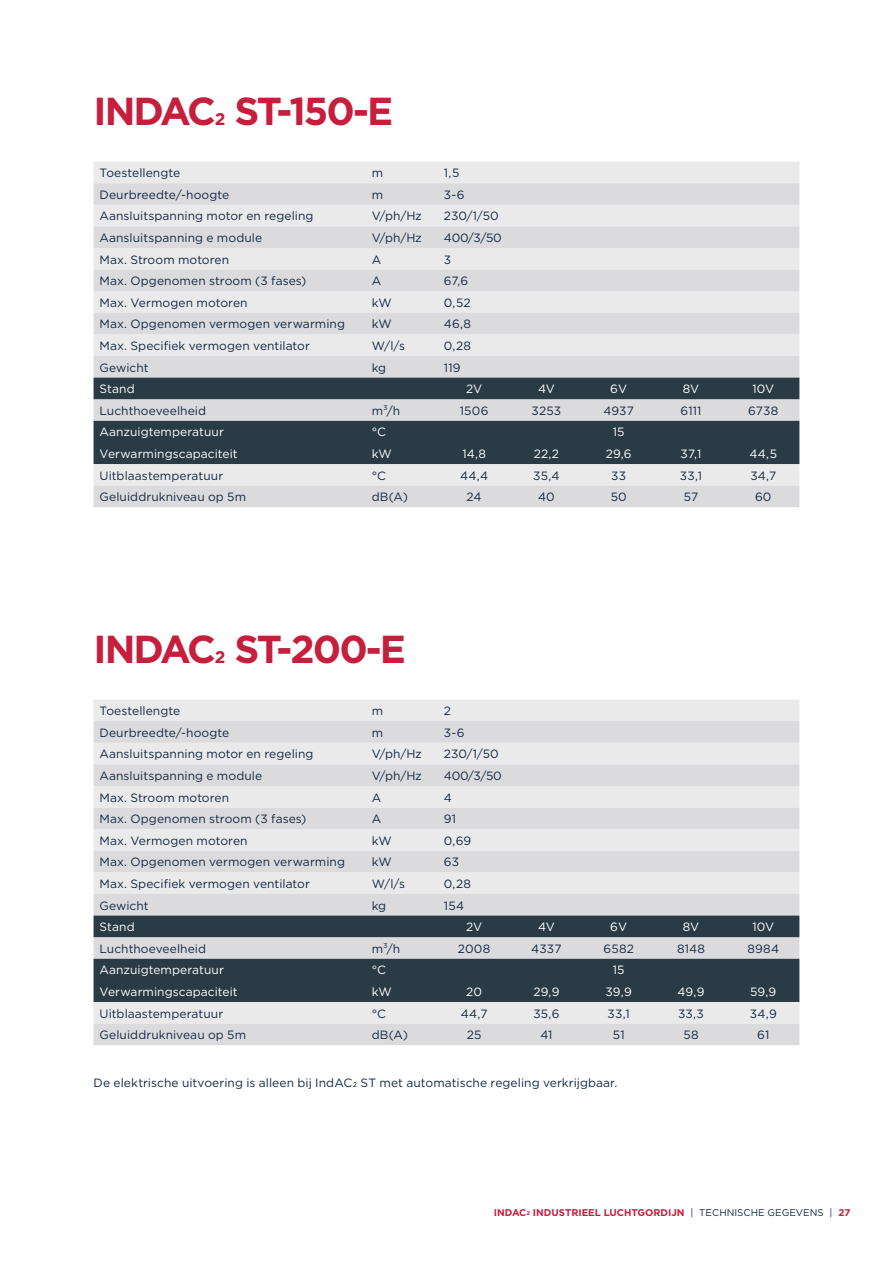
<style>
.page{position:relative;width:893px;height:1263px;background:#fff}
.page>*{position:absolute;margin:0;border:0;box-sizing:border-box;transform-origin:0 0}
.t1{font:700 39px "Gotham";letter-spacing:-.05em;color:#c51f3d}
.t2{font:12px "Gotham";letter-spacing:.005em;color:#142846}
.t3{font:12px "Gotham";letter-spacing:.005em;color:#fff}
.t4{font:700 9.75px "Gotham";color:#c51f3d}
.s1{font-size:30px}
.s2{font-size:5.7px}
.s3{font-weight:400;color:#142846}
</style>
<div class="page">
<div style="left:94px;top:162px;width:705px;height:21px;background:#eaeaeb"></div>
<svg style="left:94px;top:183px;width:705px;height:324px;background:#e1e1e3"></svg>
<svg style="left:94px;top:378px;width:705px;height:86px;background:#57636c"></svg>
<div style="left:94px;top:700px;width:705px;height:21px;background:#eaeaeb"></div>
<svg style="left:94px;top:721px;width:705px;height:324px;background:#e1e1e3"></svg>
<svg style="left:94px;top:915px;width:705px;height:87px;background:#58646c"></svg>
<h1 class="t1" style="left:94px;top:85px;width:301px">INDAC<span class="s1">2</span> ST-150-E</h1>
<p class="t2" style="left:100px;top:165px;width:82px">Toestellengte</p>
<p class="t2" style="left:372px;top:165px;width:13px">m</p>
<p class="t2" style="left:444px;top:165px;width:17px">1,5</p>
<p class="t2" style="left:100px;top:187px;width:131px">Deurbreedte/-hoogte</p>
<p class="t2" style="left:372px;top:187px;width:13px">m</p>
<p class="t2" style="left:444px;top:187px;width:22px">3-6</p>
<p class="t2" style="left:100px;top:208px;width:215px">Aansluitspanning motor en regeling</p>
<p class="t2" style="left:372px;top:208px;width:52px">V/ph/Hz</p>
<p class="t2" style="left:444px;top:208px;width:56px">230/1/50</p>
<p class="t2" style="left:100px;top:230px;width:164px">Aansluitspanning e module</p>
<p class="t2" style="left:372px;top:230px;width:52px">V/ph/Hz</p>
<p class="t2" style="left:444px;top:230px;width:59px">400/3/50</p>
<p class="t2" style="left:100px;top:252px;width:131px">Max. Stroom motoren</p>
<p class="t2" style="left:372px;top:252px;width:11px">A</p>
<p class="t2" style="left:444px;top:252px;width:9px">3</p>
<p class="t2" style="left:100px;top:273px;width:208px">Max. Opgenomen stroom (3 fases)</p>
<p class="t2" style="left:372px;top:273px;width:11px">A</p>
<p class="t2" style="left:444px;top:273px;width:26px">67,6</p>
<p class="t2" style="left:100px;top:295px;width:150px">Max. Vermogen motoren</p>
<p class="t2" style="left:372px;top:295px;width:22px">kW</p>
<p class="t2" style="left:444px;top:295px;width:28px">0,52</p>
<p class="t2" style="left:100px;top:316px;width:247px">Max. Opgenomen vermogen verwarming</p>
<p class="t2" style="left:372px;top:316px;width:22px">kW</p>
<p class="t2" style="left:444px;top:316px;width:29px">46,8</p>
<p class="t2" style="left:100px;top:338px;width:212px">Max. Specifiek vermogen ventilator</p>
<p class="t2" style="left:372px;top:338px;width:35px">W/l/s</p>
<p class="t2" style="left:444px;top:338px;width:28px">0,28</p>
<p class="t2" style="left:100px;top:360px;width:51px">Gewicht</p>
<p class="t2" style="left:372px;top:360px;width:16px">kg</p>
<p class="t2" style="left:444px;top:360px;width:18px">119</p>
<p class="t3" style="left:100px;top:381px;width:37px">Stand</p>
<p class="t3" style="left:466px;top:381px;width:18px">2V</p>
<p class="t3" style="left:538px;top:381px;width:18px">4V</p>
<p class="t3" style="left:610px;top:381px;width:18px">6V</p>
<p class="t3" style="left:683px;top:381px;width:18px">8V</p>
<p class="t3" style="left:752px;top:381px;width:23px">10V</p>
<p class="t2" style="left:100px;top:403px;width:108px">Luchthoeveelheid</p>
<p class="t2" style="left:372px;top:403px;width:30px">m³/h</p>
<p class="t2" style="left:460px;top:403px;width:30px">1506</p>
<p class="t2" style="left:532px;top:403px;width:31px">3253</p>
<p class="t2" style="left:604px;top:403px;width:32px">4937</p>
<p class="t2" style="left:680px;top:403px;width:23px">6111</p>
<p class="t2" style="left:748px;top:403px;width:32px">6738</p>
<p class="t3" style="left:100px;top:424px;width:126px">Aanzuigtemperatuur</p>
<p class="t3" style="left:372px;top:424px;width:16px">°C</p>
<p class="t3" style="left:613px;top:424px;width:13px">15</p>
<p class="t3" style="left:100px;top:446px;width:140px">Verwarmingscapaciteit</p>
<p class="t3" style="left:372px;top:446px;width:22px">kW</p>
<p class="t3" style="left:462px;top:446px;width:25px">14,8</p>
<p class="t3" style="left:534px;top:446px;width:27px">22,2</p>
<p class="t3" style="left:606px;top:446px;width:28px">29,6</p>
<p class="t3" style="left:681px;top:446px;width:22px">37,1</p>
<p class="t3" style="left:750px;top:446px;width:29px">44,5</p>
<p class="t2" style="left:100px;top:468px;width:125px">Uitblaastemperatuur</p>
<p class="t2" style="left:372px;top:468px;width:16px">°C</p>
<p class="t2" style="left:460px;top:468px;width:29px">44,4</p>
<p class="t2" style="left:533px;top:468px;width:28px">35,4</p>
<p class="t2" style="left:611px;top:468px;width:16px">33</p>
<p class="t2" style="left:680px;top:468px;width:24px">33,1</p>
<p class="t2" style="left:750px;top:468px;width:27px">34,7</p>
<p class="t2" style="left:100px;top:489px;width:148px">Geluiddrukniveau op 5m</p>
<p class="t2" style="left:372px;top:489px;width:38px">dB(A)</p>
<p class="t2" style="left:467px;top:489px;width:17px">24</p>
<p class="t2" style="left:538px;top:489px;width:18px">40</p>
<p class="t2" style="left:611px;top:489px;width:18px">50</p>
<p class="t2" style="left:684px;top:489px;width:16px">57</p>
<p class="t2" style="left:755px;top:489px;width:18px">60</p>
<h1 class="t1" style="left:94px;top:623px;width:314px">INDAC<span class="s1">2</span> ST-200-E</h1>
<p class="t2" style="left:100px;top:703px;width:82px">Toestellengte</p>
<p class="t2" style="left:372px;top:703px;width:13px">m</p>
<p class="t2" style="left:444px;top:703px;width:9px">2</p>
<p class="t2" style="left:100px;top:725px;width:131px">Deurbreedte/-hoogte</p>
<p class="t2" style="left:372px;top:725px;width:13px">m</p>
<p class="t2" style="left:444px;top:725px;width:22px">3-6</p>
<p class="t2" style="left:100px;top:746px;width:215px">Aansluitspanning motor en regeling</p>
<p class="t2" style="left:372px;top:746px;width:52px">V/ph/Hz</p>
<p class="t2" style="left:444px;top:746px;width:56px">230/1/50</p>
<p class="t2" style="left:100px;top:768px;width:164px">Aansluitspanning e module</p>
<p class="t2" style="left:372px;top:768px;width:52px">V/ph/Hz</p>
<p class="t2" style="left:444px;top:768px;width:59px">400/3/50</p>
<p class="t2" style="left:100px;top:790px;width:131px">Max. Stroom motoren</p>
<p class="t2" style="left:372px;top:790px;width:11px">A</p>
<p class="t2" style="left:444px;top:790px;width:10px">4</p>
<p class="t2" style="left:100px;top:811px;width:208px">Max. Opgenomen stroom (3 fases)</p>
<p class="t2" style="left:372px;top:811px;width:11px">A</p>
<p class="t2" style="left:444px;top:811px;width:13px">91</p>
<p class="t2" style="left:100px;top:833px;width:150px">Max. Vermogen motoren</p>
<p class="t2" style="left:372px;top:833px;width:22px">kW</p>
<p class="t2" style="left:444px;top:833px;width:29px">0,69</p>
<p class="t2" style="left:100px;top:854px;width:247px">Max. Opgenomen vermogen verwarming</p>
<p class="t2" style="left:372px;top:854px;width:22px">kW</p>
<p class="t2" style="left:444px;top:854px;width:17px">63</p>
<p class="t2" style="left:100px;top:876px;width:212px">Max. Specifiek vermogen ventilator</p>
<p class="t2" style="left:372px;top:876px;width:35px">W/l/s</p>
<p class="t2" style="left:444px;top:876px;width:28px">0,28</p>
<p class="t2" style="left:100px;top:898px;width:51px">Gewicht</p>
<p class="t2" style="left:372px;top:898px;width:16px">kg</p>
<p class="t2" style="left:444px;top:898px;width:22px">154</p>
<p class="t3" style="left:100px;top:919px;width:37px">Stand</p>
<p class="t3" style="left:466px;top:919px;width:18px">2V</p>
<p class="t3" style="left:538px;top:919px;width:18px">4V</p>
<p class="t3" style="left:610px;top:919px;width:18px">6V</p>
<p class="t3" style="left:683px;top:919px;width:18px">8V</p>
<p class="t3" style="left:752px;top:919px;width:23px">10V</p>
<p class="t2" style="left:100px;top:941px;width:108px">Luchthoeveelheid</p>
<p class="t2" style="left:372px;top:941px;width:30px">m³/h</p>
<p class="t2" style="left:458px;top:941px;width:34px">2008</p>
<p class="t2" style="left:531px;top:941px;width:32px">4337</p>
<p class="t2" style="left:604px;top:941px;width:32px">6582</p>
<p class="t2" style="left:677px;top:941px;width:29px">8148</p>
<p class="t2" style="left:747px;top:941px;width:33px">8984</p>
<p class="t3" style="left:100px;top:962px;width:126px">Aanzuigtemperatuur</p>
<p class="t3" style="left:372px;top:962px;width:16px">°C</p>
<p class="t3" style="left:613px;top:962px;width:13px">15</p>
<p class="t3" style="left:100px;top:984px;width:140px">Verwarmingscapaciteit</p>
<p class="t3" style="left:372px;top:984px;width:22px">kW</p>
<p class="t3" style="left:466px;top:984px;width:17px">20</p>
<p class="t3" style="left:533px;top:984px;width:28px">29,9</p>
<p class="t3" style="left:606px;top:984px;width:28px">39,9</p>
<p class="t3" style="left:677px;top:984px;width:28px">49,9</p>
<p class="t3" style="left:750px;top:984px;width:28px">59,9</p>
<p class="t2" style="left:100px;top:1006px;width:125px">Uitblaastemperatuur</p>
<p class="t2" style="left:372px;top:1006px;width:16px">°C</p>
<p class="t2" style="left:461px;top:1006px;width:28px">44,7</p>
<p class="t2" style="left:533px;top:1006px;width:28px">35,6</p>
<p class="t2" style="left:608px;top:1006px;width:24px">33,1</p>
<p class="t2" style="left:678px;top:1006px;width:27px">33,3</p>
<p class="t2" style="left:750px;top:1006px;width:28px">34,9</p>
<p class="t2" style="left:100px;top:1027px;width:148px">Geluiddrukniveau op 5m</p>
<p class="t2" style="left:372px;top:1027px;width:38px">dB(A)</p>
<p class="t2" style="left:467px;top:1027px;width:16px">25</p>
<p class="t2" style="left:540px;top:1027px;width:14px">41</p>
<p class="t2" style="left:613px;top:1027px;width:13px">51</p>
<p class="t2" style="left:683px;top:1027px;width:17px">58</p>
<p class="t2" style="left:757px;top:1027px;width:14px">61</p>
<p class="t2" style="left:94px;top:1074px;width:525px">De elektrische uitvoering is alleen bij IndAC2 ST met automatische regeling verkrijgbaar.</p>
<p class="t4" style="left:494px;top:1205px;width:358px">INDAC<span class="s2">2</span> INDUSTRIEEL LUCHTGORDIJN <span class="s3">| TECHNISCHE GEGEVENS |</span> 27</p>
</div>
